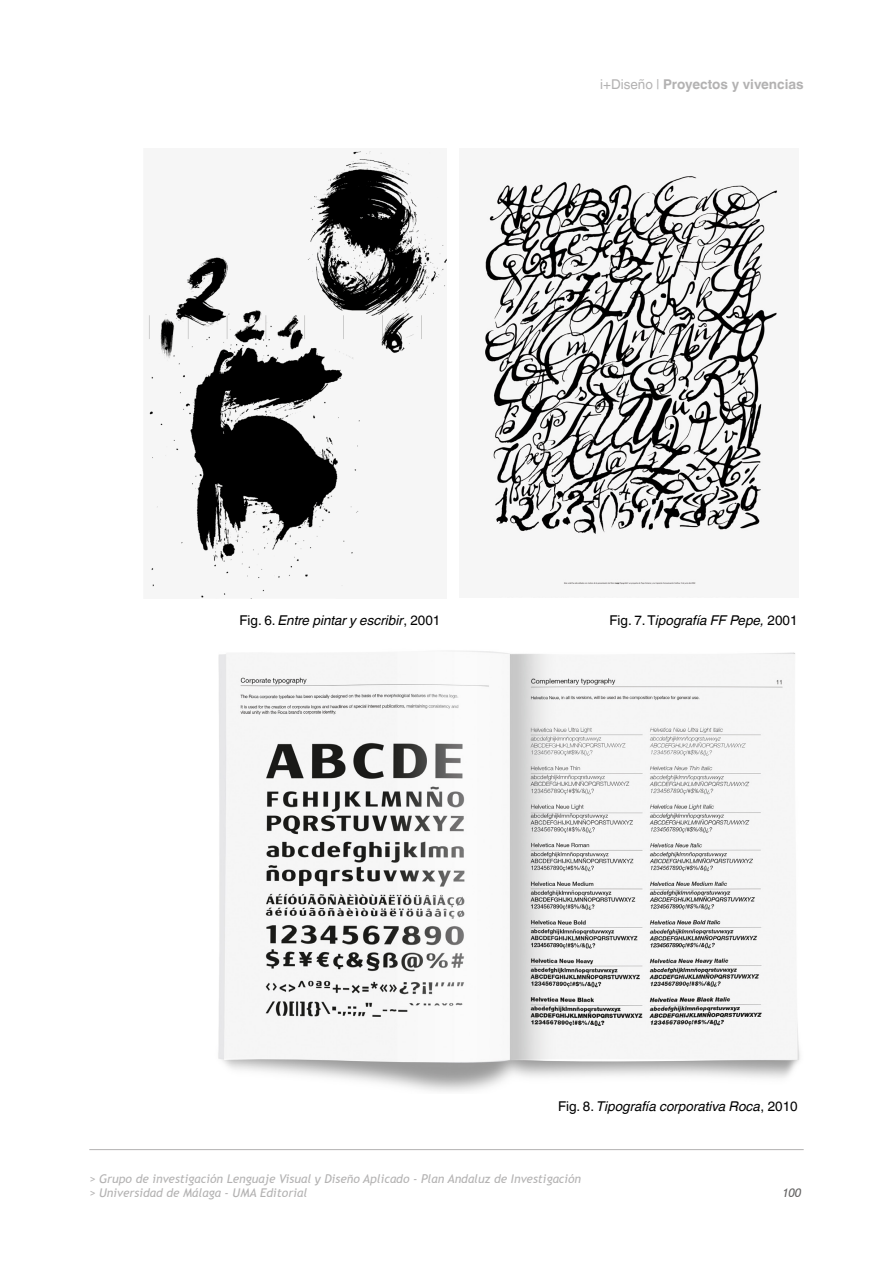
<style>
.page{position:relative;width:893px;height:1263px;background:#fff}
.page>*{position:absolute;margin:0;border:0;box-sizing:border-box;transform-origin:0 0}
.t1{font:italic 13.5px "Helvetica World";color:#000}
.t2{font:700 13.5px "Helvetica World";color:#b3b2b2}
.t3{font:italic 12px/14.4px "Trebuchet MS";color:#b3b2b2}
.t4{font:italic 12px "Trebuchet MS";color:#646363}
.s1{font-weight:400}
.s2{font-style:normal}
</style>
<div class="page">
<hr style="left:89px;top:1149px;width:715px;height:1px;background:#b3b2b2">
<img style="left:148px;top:151px;width:298px;height:447px">
<img style="left:485px;top:175px;width:293px;height:410px">
<img style="left:218px;top:651px;width:582px;height:441px">
<p class="t2" style="left:600px;top:77px;width:205px"><span class="s1">i+Diseño |</span> Proyectos y vivencias</p>
<p class="t1" style="left:240px;top:613px;width:202px"><span class="s2">Fig. 6.</span> Entre pintar y escribir<span class="s2">, 2001</span></p>
<p class="t1" style="left:609px;top:613px;width:190px"><span class="s2">Fig. 7. T</span>ipografía FF Pepe, <span class="s2">2001</span></p>
<p class="t1" style="left:558px;top:1098px;width:241px"><span class="s2">Fig. 8.</span> Tipografía corporativa Roca<span class="s2">, 2010</span></p>
<p class="t3" style="left:89px;top:1171px;width:493px">&gt; Grupo de investigación Lenguaje Visual y Diseño Aplicado - Plan Andaluz de Investigación &gt; Universidad de Málaga - UMA Editorial</p>
<p class="t4" style="left:782px;top:1186px;width:20px">100</p>
</div>
